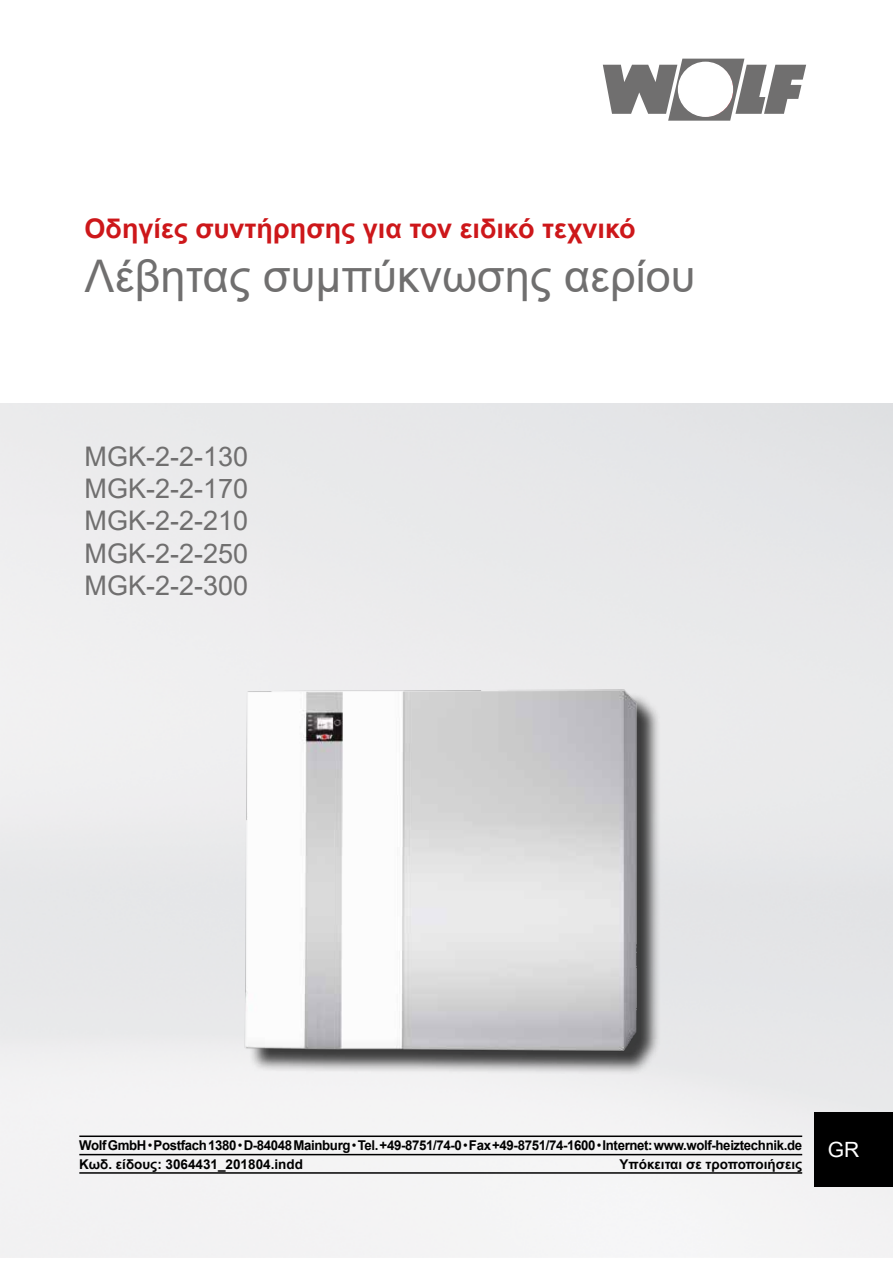
<style>
.page{position:relative;width:893px;height:1263px;background:#fff}
.page>*{position:absolute;margin:0;border:0;box-sizing:border-box;transform-origin:0 0}
.t1{font:45px "Arial";color:#706f6f}
.t2{font:27px/32.4px "Arial";color:#706f6f;text-align:justify}
.t3{font:700 27px "Arial";color:#cd171a}
.t4{font:21px "Arial";color:#fff}
.t5{font:700 13.5px/18.3px "Arial";letter-spacing:-.025em;color:#000}
.t6{font:700 13.5px "Arial";color:#000}
.s1{font-weight:400}
</style>
<div class="page">
<svg style="left:603px;top:59px;width:203px;height:62px"></svg>
<img style="left:0;top:404px;width:893px;height:854px">
<hr style="left:79px;top:1135px;width:723px;height:2px;background:#000">
<hr style="left:79px;top:1154px;width:723px;height:1px;background:#000">
<hr style="left:79px;top:1172px;width:723px;height:2px;background:#000">
<div style="left:815px;top:1111px;width:78px;height:75px;background:#000"></div>
<div style="left:679px;top:62px;width:53px;height:54px;background:#fff;border-radius:50%"></div>
<div style="left:678px;top:62px;width:55px;height:55px;border:2px solid #fff;border-radius:50%"></div>
<img style="left:241px;top:685px;width:424px;height:389px">
<h2 class="t3" style="left:85px;top:210px;width:553px">Οδηγίες συντήρησης για τον ειδικό τεχνικό</h2>
<h1 class="t1" style="left:85px;top:245px;width:612px">Λέβητας συμπύκνωσης αερίου</h1>
<h2 class="t2" style="left:85px;top:440px;width:165px">MGK-2-2-130<br>MGK-2-2-170<br>MGK-2-2-210<br>MGK-2-2-250<br>MGK-2-2-300</h2>
<p class="t5" style="left:79px;top:1136px;width:724px">Wolf GmbH <span class="s1">•</span> Postfach 1380 <span class="s1">•</span> D-84048 Mainburg <span class="s1">•</span> Tel. +49-8751/74-0 <span class="s1">•</span> Fax +49-8751/74-1600 <span class="s1">•</span> Internet: www.wolf-heiztechnik.de<br>Κωδ. είδους: 3064431_201804.indd</p>
<p class="t6" style="left:619px;top:1154px;width:184px">Υπόκειται σε τροποποιήσεις</p>
<h3 class="t4" style="left:828px;top:1135px;width:33px">GR</h3>
</div>
